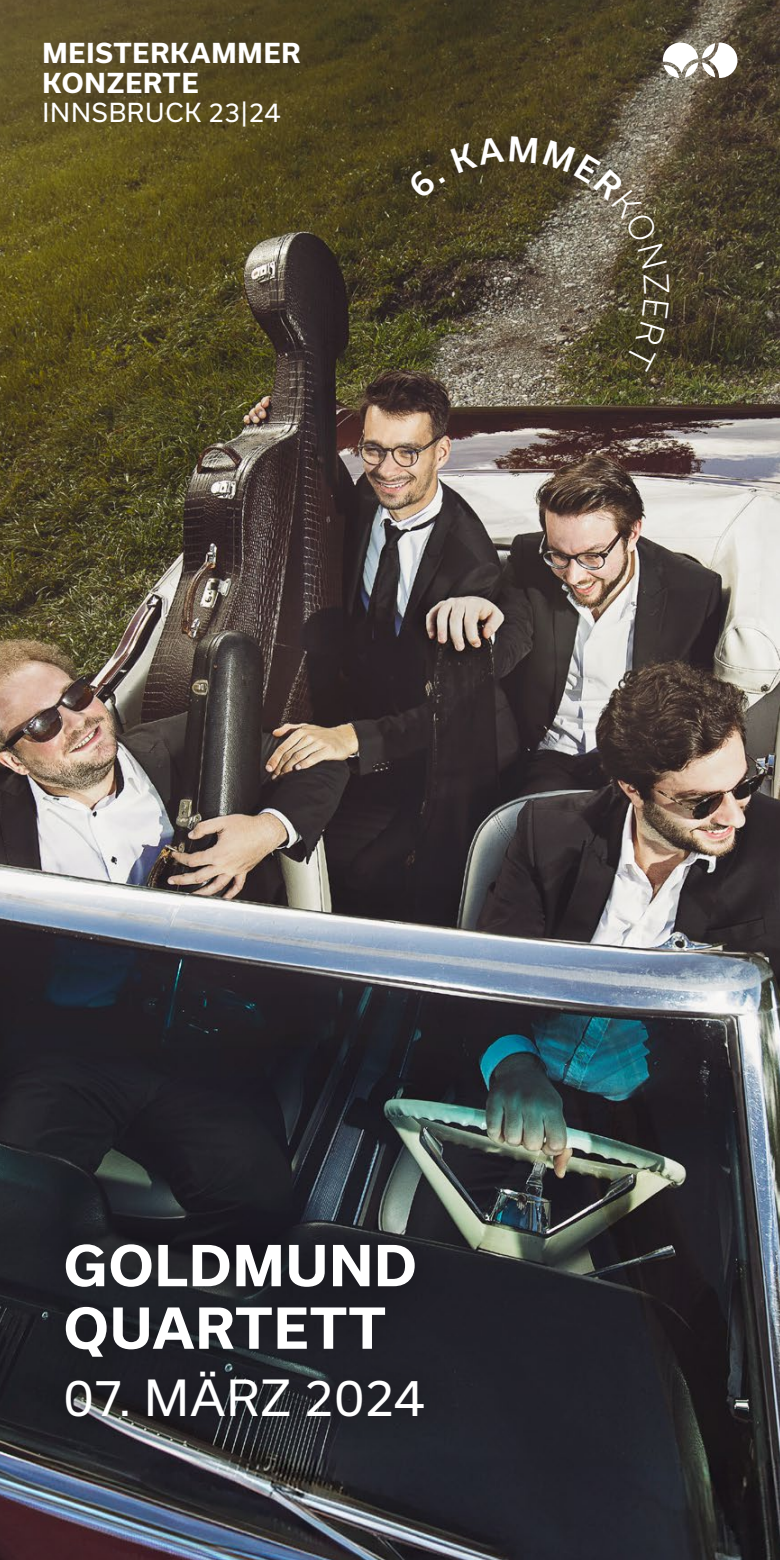
<style>
.page{position:relative;width:780px;height:1560px;background:#fff}
.page>*{position:absolute;margin:0;border:0;box-sizing:border-box;transform-origin:0 0}
.t1{font:700 53.75px/62.5px "Usual";letter-spacing:.025em;color:#fff}
.t2{font:47.5px "Usual";letter-spacing:.01em;color:#fff}
.t3{font:700 26.25px/30px "Usual";letter-spacing:.035em;color:#fff}
.t4{font:25px "Usual";letter-spacing:.035em;color:#fff}
</style>
<div class="page">
<img style="left:0;top:0;width:780px;height:1559px">
<svg style="left:662px;top:43px;width:75px;height:35px"></svg>
<div style="left:396px;top:122px;width:287px;height:263px;background:#000;opacity:.3"></div>
<div style="left:29px;top:1205px;width:430px;height:249px;background:#000;opacity:.3"></div>
<svg style="left:407px;top:136px;width:259px;height:132px;background:#595039"></svg>
<svg style="left:643px;top:274px;width:26px;height:19px"></svg>
<svg style="left:624px;top:300px;width:45px;height:72px;background:#484127"></svg>
<p class="t3" style="left:43px;top:38px;width:259px">MEISTERKAMMER<br>KONZERTE</p>
<p class="t4" style="left:43px;top:98px;width:239px">INNSBRUCK 23|24</p>
<h1 class="t1" style="left:64px;top:1234px;width:354px">GOLDMUND<br>QUARTETT</h1>
<h2 class="t2" style="left:64px;top:1370px;width:362px">07. MÄRZ 2024</h2>
</div>
